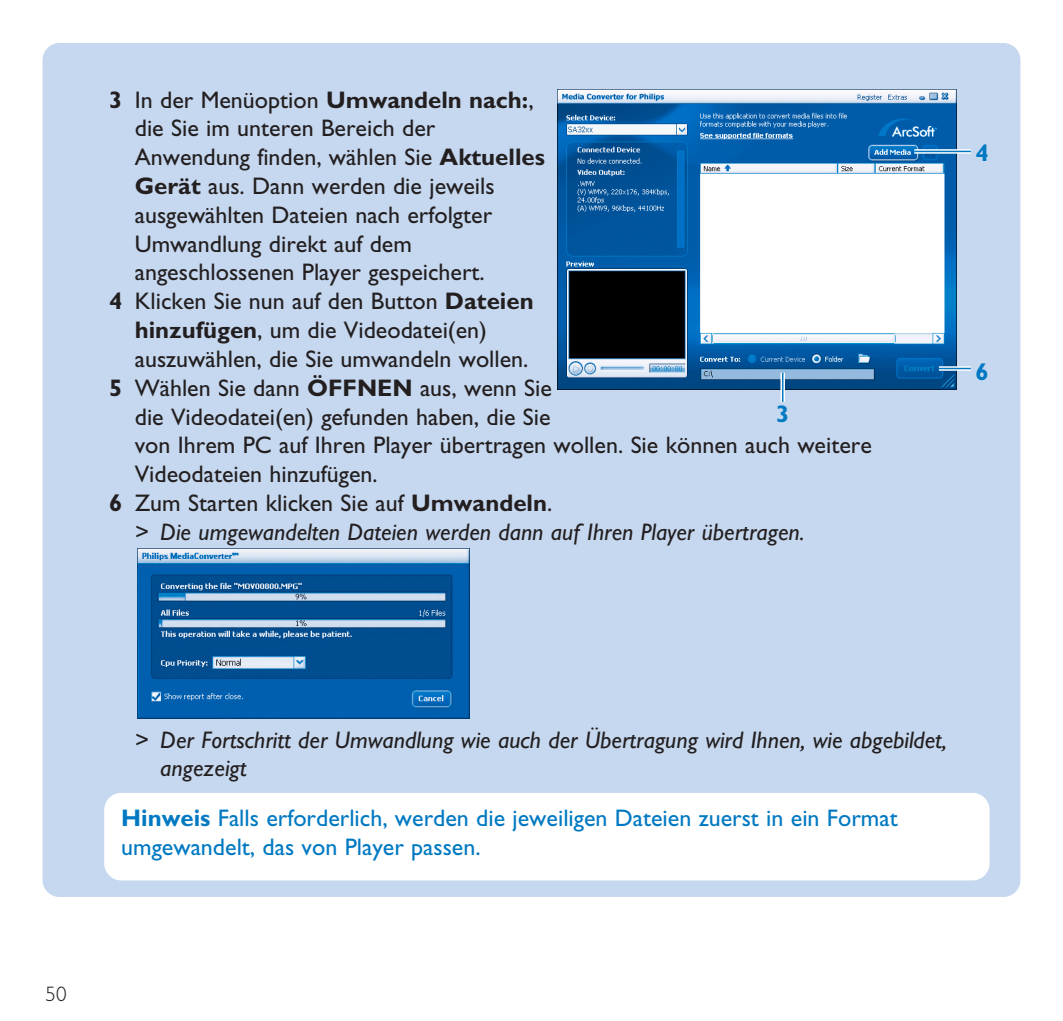
<style>
.page{position:relative;width:1063px;height:1021px;background:#fff}
.page>*{position:absolute;margin:0;border:0;box-sizing:border-box;transform-origin:0 0}
.t1{font:24px "Gill Alt One";color:#231f20}
.t2{font:italic 24px/28.8px "Gill Alt One";color:#231f20}
.t3{font:24px/28.8px "Gill Alt One";color:#0079c2}
.t4{font:700 24px "Gill Alt One";color:#0079c2}
.t5{font:300 21px "Gill Alt One";color:#231f20}
.s1{font-weight:700}
</style>
<div class="page">
<div style="left:43px;top:43px;width:977px;height:854px;background:#c6d8ef;border-radius:17px"></div>
<img style="left:138px;top:548px;width:332px;height:170px">
<img style="left:557px;top:90px;width:399px;height:299px">
<div style="left:939px;top:366px;width:32px;height:5px;background:#bfdcef"></div>
<hr style="left:939px;top:368px;width:32px;height:1px;background:#0079c2">
<svg style="left:914px;top:149px;width:57px;height:5px"></svg>
<hr style="left:914px;top:151px;width:57px;height:1px;background:#0079c2">
<svg style="left:780px;top:372px;width:5px;height:30px"></svg>
<hr style="left:782px;top:372px;width:1px;height:30px;background:#0079c2">
<div style="left:104px;top:792px;width:886px;height:88px;background:#fff;border-radius:17px"></div>
<p class="t1" style="left:109px;top:91px;width:426px"><span class="s1">3</span> In der Menüoption <span class="s1">Umwandeln nach:</span>,</p>
<p class="t1" style="left:135px;top:120px;width:302px">die Sie im unteren Bereich der</p>
<p class="t1" style="left:135px;top:149px;width:412px">Anwendung finden, wählen Sie <span class="s1">Aktuelles</span></p>
<p class="t1" style="left:135px;top:177px;width:361px"><span class="s1">Gerät</span> aus. Dann werden die jeweils</p>
<p class="t1" style="left:135px;top:206px;width:359px">ausgewählten Dateien nach erfolgter</p>
<p class="t1" style="left:135px;top:235px;width:279px">Umwandlung direkt auf dem</p>
<p class="t1" style="left:135px;top:264px;width:352px">angeschlossenen Player gespeichert.</p>
<p class="t1" style="left:109px;top:293px;width:426px"><span class="s1">4</span> Klicken Sie nun auf den Button <span class="s1">Dateien</span></p>
<p class="t1" style="left:135px;top:321px;width:354px"><span class="s1">hinzufügen</span>, um die Videodatei(en)</p>
<p class="t1" style="left:135px;top:350px;width:395px">auszuwählen, die Sie umwandeln wollen.</p>
<p class="t1" style="left:109px;top:379px;width:444px"><span class="s1">5</span> Wählen Sie dann <span class="s1">ÖFFNEN</span> aus, wenn Sie</p>
<p class="t1" style="left:135px;top:408px;width:417px">die Videodatei(en) gefunden haben, die Sie</p>
<p class="t1" style="left:135px;top:437px;width:739px">von Ihrem PC auf Ihren Player übertragen wollen. Sie können auch weitere</p>
<p class="t1" style="left:135px;top:465px;width:244px">Videodateien hinzufügen.</p>
<p class="t1" style="left:109px;top:494px;width:445px"><span class="s1">6</span> Zum Starten klicken Sie auf <span class="s1">Umwandeln</span>.</p>
<p class="t2" style="left:135px;top:520px;width:671px">&gt; Die umgewandelten Dateien werden dann auf Ihren Player übertragen.</p>
<p class="t4" style="left:776px;top:405px;width:15px">3</p>
<p class="t4" style="left:975px;top:144px;width:15px">4</p>
<p class="t4" style="left:975px;top:363px;width:15px">6</p>
<p class="t5" style="left:46px;top:986px;width:22px">50</p>
<p class="t2" style="left:160px;top:727px;width:788px;text-indent:-26px">&gt; Der Fortschritt der Umwandlung wie auch der Übertragung wird Ihnen, wie abgebildet, angezeigt</p>
<p class="t3" style="left:121px;top:806px;width:778px"><span class="s1">Hinweis</span> Falls erforderlich, werden die jeweiligen Dateien zuerst in ein Format umgewandelt, das von Player passen.</p>
</div>
